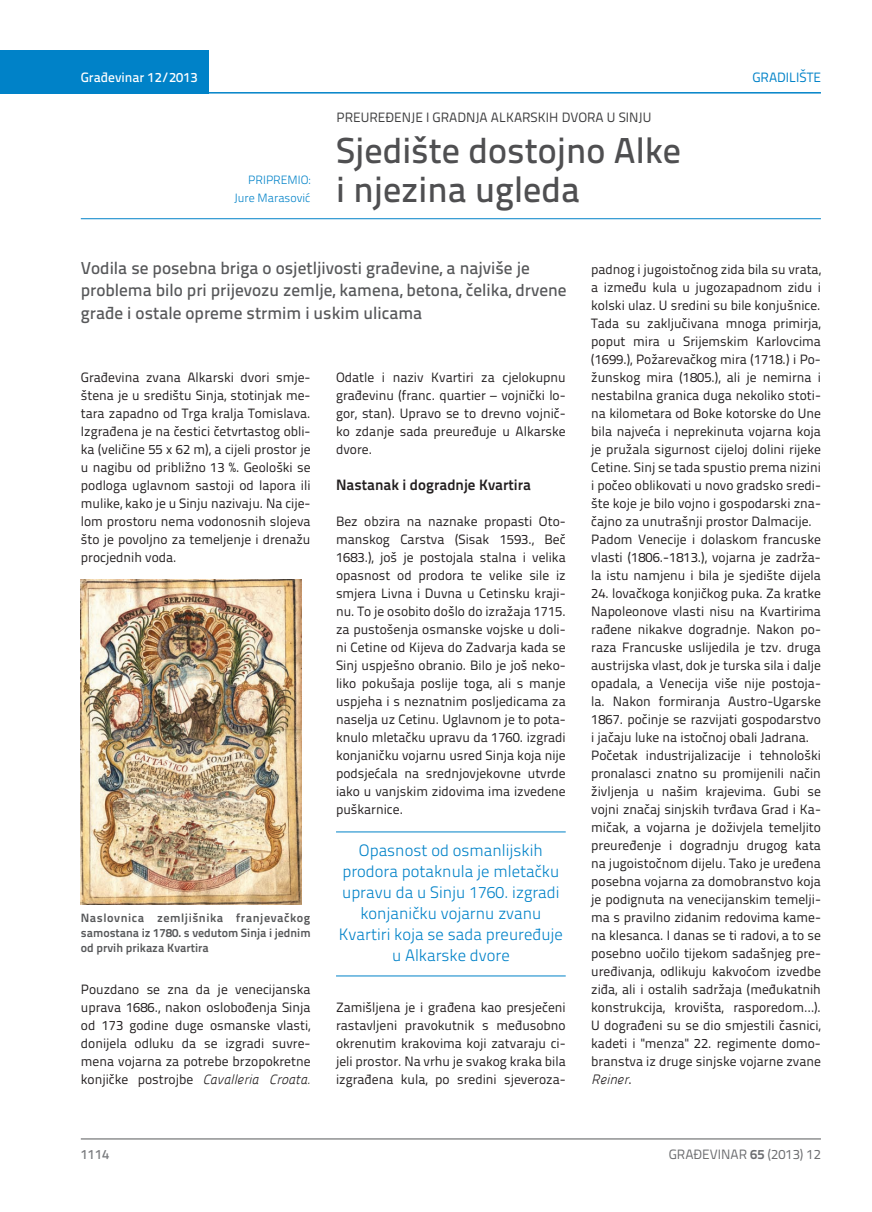
<style>
.page{position:relative;width:872px;height:1212px;background:#fff}
.page>*{position:absolute;margin:0;border:0;box-sizing:border-box;transform-origin:0 0}
.t1{font:500 36px/39px "Titillium Text 22 L";color:#4f4f51}
.t2{font:500 17.25px/22.5px "Titillium Text 22 L";color:#57585a}
.t3{font:300 16.5px/21px "Titillium Text 22 L";color:#0082c8;text-align:center}
.t4{font:700 15px "Titillium Text 22 L";color:#231f20}
.t5{font:13.5px/18px "Titillium Text 22 L";color:#231f20;text-align:justify}
.t6{font:13.5px "Titillium Text 22 L";color:#3e3e3f}
.t7{font:13.5px "Titillium Text 22 L";color:#6c6d70}
.t8{font:500 13.5px "Titillium Text 22 L";color:#fff}
.t9{font:13.5px "Titillium Text 22 L";color:#0082c8}
.t10{font:italic 13.5px "Panefresco 250 wt";color:#231f20}
.t11{font:500 13.5px "Titillium Text 22 L";color:#787a7d}
.t12{font:700 12px/15px "Titillium Text 22 L";color:#57585a;text-align:justify}
.t13{font:300 12px/18px "Titillium Text 22 L";color:#0082c8;text-align:right}
.s1{font-family:"Panefresco 250 wt";font-style:italic}
.s2{font-family:"Titillium Text 22 L";font-style:normal}
.s3{font-weight:700}
</style>
<div class="page">
<hr style="left:81px;top:1139px;width:740px;height:1px;background:#57585a">
<div style="left:0;top:50px;width:208px;height:44px;background:#0082c8"></div>
<hr style="left:0;top:92px;width:821px;height:2px;background:#0082c8">
<hr style="left:81px;top:218px;width:740px;height:1px;background:#0082c8">
<hr style="left:336px;top:832px;width:230px;height:1px;background:#0082c8">
<hr style="left:336px;top:976px;width:230px;height:1px;background:#0082c8">
<img style="left:81px;top:580px;width:220px;height:324px">
<p class="t8" style="left:81px;top:67px;width:118px">Građevinar 12/2013</p>
<p class="t9" style="left:752px;top:68px;width:70px">GRADILIŠTE</p>
<p class="t13" style="left:234px;top:170px;width:78px">PRIPREMIO:<br>Jure Marasović</p>
<p class="t6" style="left:336px;top:107px;width:316px">PREUREĐENJE I GRADNJA ALKARSKIH DVORA U SINJU</p>
<h1 class="t1" style="left:336px;top:128px;width:347px">Sjedište dostojno Alke i njezina ugleda</h1>
<p class="t2" style="left:81px;top:255px;width:487px">Vodila se posebna briga o osjetljivosti građevine, a najviše je problema bilo pri prijevozu zemlje, kamena, betona, čelika, drvene građe i ostale opreme strmim i uskim ulicama</p>
<p class="t5" style="left:81px;top:367px;width:231px">Građevina zvana Alkarski dvori smje&shy;štena je u središtu Sinja, stotinjak me&shy;tara zapadno od Trga kralja Tomislava.<br>Izgrađena je na čestici četvrtastog obli&shy;ka (veličine 55 x 62 m), a cijeli prostor je u nagibu od približno 13 %. Geološki se podloga uglavnom sastoji od lapora ili mulike, kako je u Sinju nazivaju. Na cije&shy;lom prostoru nema vodonosnih slojeva što je povoljno za temeljenje i drenažu procjednih voda.</p>
<p class="t12" style="left:81px;top:910px;width:231px">Naslovnica zemljišnika franjevačkog samostana iz 1780. s vedutom Sinja i jednim od prvih prikaza Kvartira</p>
<p class="t5" style="left:81px;top:980px;width:231px">Pouzdano se zna da je venecijanska uprava 1686., nakon oslobođenja Sinja od 173 godine duge osmanske vlasti, donijela odluku da se izgradi suvre&shy;mena vojarna za potrebe brzopokretne konjičke postrojbe <span class="s1">Cavalleria Croata.</span></p>
<p class="t5" style="left:336px;top:367px;width:231px">Odatle i naziv Kvartiri za cjelokupnu građevinu (franc. quartier – vojnički lo&shy;gor, stan). Upravo se to drevno vojnič&shy;ko zdanje sada preuređuje u Alkarske dvore.</p>
<p class="t4" style="left:336px;top:473px;width:196px">Nastanak i dogradnje Kvartira</p>
<p class="t5" style="left:336px;top:511px;width:231px">Bez obzira na naznake propasti Oto&shy;manskog Carstva (Sisak 1593., Beč 1683.), još je postojala stalna i velika opasnost od prodora te velike sile iz smjera Livna i Duvna u Cetinsku kraji&shy;nu. To je osobito došlo do izražaja 1715. za pustošenja osmanske vojske u doli&shy;ni Cetine od Kijeva do Zadvarja kada se Sinj uspješno obranio. Bilo je još neko&shy;liko pokušaja poslije toga, ali s manje uspjeha i s neznatnim posljedicama za naselja uz Cetinu. Uglavnom je to pota&shy;knulo mletačku upravu da 1760. izgradi konjaničku vojarnu usred Sinja koja nije podsjećala na srednjovjekovne utvrde iako u vanjskim zidovima ima izvedene puškarnice.</p>
<p class="t3" style="left:339px;top:839px;width:226px">Opasnost od osmanlijskih prodora potaknula je mletačku upravu da u Sinju 1760. izgradi konjaničku vojarnu zvanu<br>Kvartiri koja se sada preuređuje u Alkarske dvore</p>
<p class="t5" style="left:336px;top:998px;width:231px">Zamišljena je i građena kao presječeni rastavljeni pravokutnik s međusobno okrenutim krakovima koji zatvaraju ci&shy;jeli prostor. Na vrhu je svakog kraka bila izgrađena kula, po sredini sjeveroza-</p>
<p class="t5" style="left:591px;top:259px;width:231px;text-align:left">padnog i jugoistočnog zida bila su vrata, a između kula u jugozapadnom zidu i kolski ulaz. U sredini su bile konjušnice.<br>Tada su zaključivana mnoga primirja, poput mira u Srijemskim Karlovcima (1699.), Požarevačkog mira (1718.) i Po&shy;žunskog mira (1805.), ali je nemirna i nestabilna granica duga nekoliko stoti&shy;na kilometara od Boke kotorske do Une bila najveća i neprekinuta vojarna koja je pružala sigurnost cijeloj dolini rijeke Cetine. Sinj se tada spustio prema nizini i počeo oblikovati u novo gradsko sredi&shy;šte koje je bilo vojno i gospodarski zna&shy;čajno za unutrašnji prostor Dalmacije.<br>Padom Venecije i dolaskom francuske vlasti (1806.-1813.), vojarna je zadrža&shy;la istu namjenu i bila je sjedište dijela</p>
<p class="t5" style="left:591px;top:583px;width:231px;text-align:left">24. lovačkoga konjičkog puka. Za kratke Napoleonove vlasti nisu na Kvartirima rađene nikakve dogradnje. Nakon po&shy;raza Francuske uslijedila je tzv. druga austrijska vlast, dok je turska sila i dalje opadala, a Venecija više nije postoja&shy;la. Nakon formiranja Austro-Ugarske 1867. počinje se razvijati gospodarstvo i jačaju luke na istočnoj obali Jadrana.<br>Početak industrijalizacije i tehnološki pronalasci znatno su promijenili način življenja u našim krajevima. Gubi se vojni značaj sinjskih tvrđava Grad i Ka&shy;mičak, a vojarna je doživjela temeljito preuređenje i dogradnju drugog kata na jugoistočnom dijelu. Tako je uređena posebna vojarna za domobranstvo koja je podignuta na venecijanskim temelji&shy;ma s pravilno zidanim redovima kame&shy;na klesanca. I danas se ti radovi, a to se posebno uočilo tijekom sadašnjeg pre&shy;uređivanja, odlikuju kakvoćom izvedbe ziđa, ali i ostalih sadržaja (međukatnih konstrukcija, krovišta, rasporedom…).<br>U dograđeni su se dio smjestili časnici, kadeti i "menza" 22. regimente domo&shy;branstva iz druge sinjske vojarne zvane</p>
<p class="t10" style="left:591px;top:1069px;width:42px">Reiner<span class="s2">.</span></p>
<p class="t11" style="left:81px;top:1144px;width:30px">1114</p>
<p class="t7" style="left:669px;top:1144px;width:154px">GRAĐEVINAR <span class="s3">65</span> (2013) 12</p>
</div>
